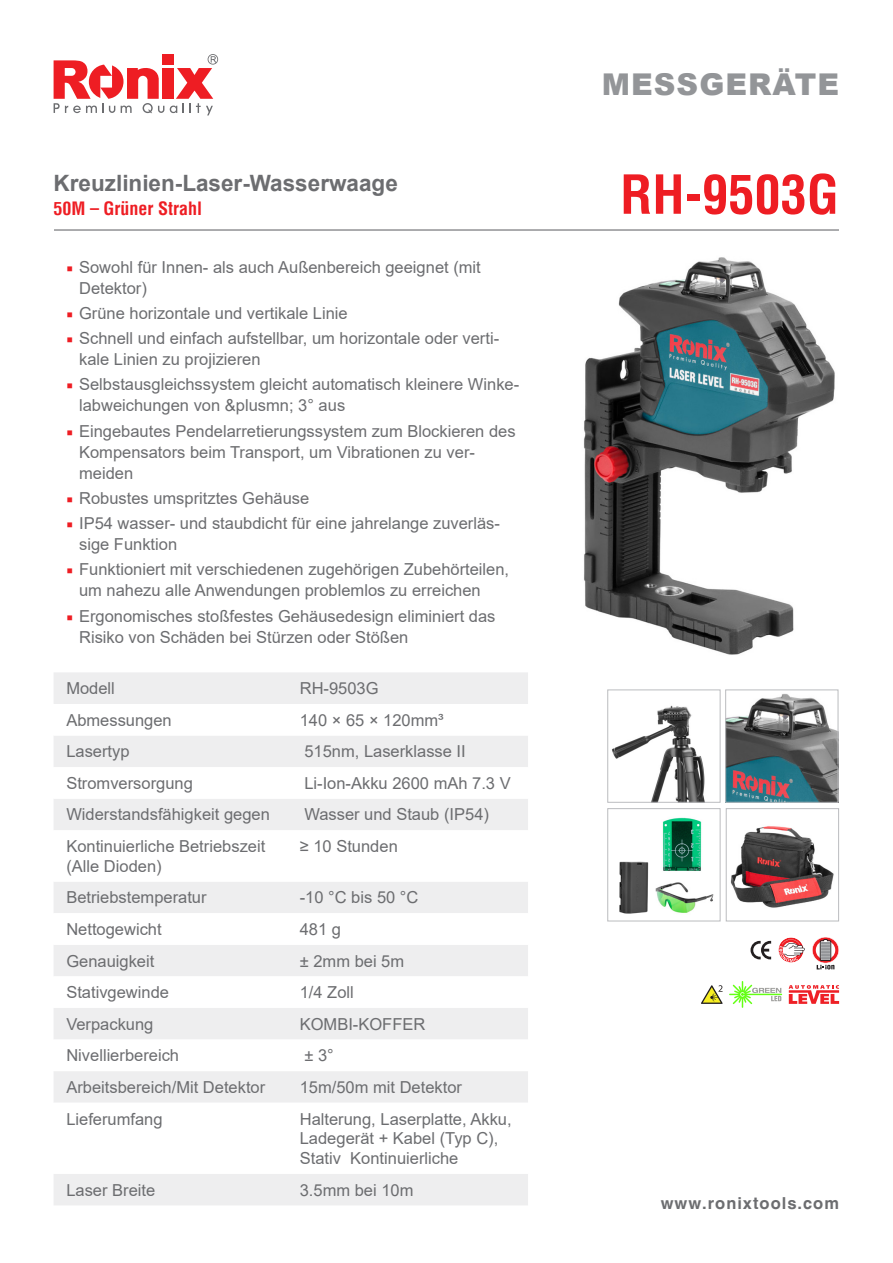
<style>
.page{position:relative;width:893px;height:1263px;background:#fff}
.page>*{position:absolute;margin:0;border:0;box-sizing:border-box;transform-origin:0 0}
.t1{font:700 condensed 52.5px "Helvetica LT";color:#ee1d23}
.t2{font:900 30px "Arial";letter-spacing:.035em;color:#939598}
.t3{font:700 22.5px "Arial";color:#6c6d70}
.t4{font:700 condensed 18px "Helvetica LT";color:#ee1d23}
.t5{font:16.5px/21px "Arial";color:#6c6d70}
.t6{font:700 16.5px "Helvetica CE";letter-spacing:.06em;color:#6c6d70}
.s1{font-family:"Minion Pro";color:#ee1d23}
</style>
<div class="page">
<svg style="left:170px;top:54px;width:48px;height:61px"></svg>
<div style="left:162px;top:68px;width:11px;height:31px;background:#ee1d23"></div>
<svg style="left:54px;top:60px;width:110px;height:53px"></svg>
<div style="left:162px;top:54px;width:11px;height:11px;background:#ee1d23"></div>
<div style="left:54px;top:672px;width:474px;height:533px;background:#eeeeef"></div>
<svg style="left:54px;top:704px;width:474px;height:470px"></svg>
<hr style="left:54px;top:229px;width:785px;height:2px;background:#6c6d70">
<img style="left:730px;top:826px;width:104px;height:82px">
<div style="left:726px;top:808px;width:113px;height:113px;border:1px solid #bcbdc0"></div>
<img style="left:662px;top:817px;width:40px;height:54px">
<div style="left:607px;top:808px;width:114px;height:113px;border:1px solid #bcbdc0"></div>
<img style="left:727px;top:693px;width:109px;height:108px">
<div style="left:725px;top:689px;width:113px;height:114px;border:1px solid #bcbdc0"></div>
<img style="left:612px;top:705px;width:93px;height:96px">
<div style="left:607px;top:689px;width:114px;height:114px;border:1px solid #bcbdc0"></div>
<img style="left:584px;top:257px;width:251px;height:398px">
<svg style="left:701px;top:985px;width:22px;height:19px"></svg>
<svg style="left:789px;top:985px;width:50px;height:19px"></svg>
<svg style="left:729px;top:981px;width:53px;height:27px"></svg>
<svg style="left:778px;top:937px;width:27px;height:26px"></svg>
<svg style="left:750px;top:941px;width:21px;height:18px"></svg>
<svg style="left:812px;top:937px;width:27px;height:32px"></svg>
<img style="left:655px;top:882px;width:59px;height:31px">
<img style="left:619px;top:861px;width:30px;height:53px">
<p class="t3" style="left:54px;top:167px;width:346px">Kreuzlinien-Laser-Wasserwaage</p>
<p class="t4" style="left:54px;top:197px;width:150px">50M – Grüner Strahl</p>
<p class="t5" style="left:79px;top:256px;width:403px;text-indent:-13px"><span class="s1">■</span> Sowohl für Innen- als auch Außenbereich geeignet (mit<br>Detektor)</p>
<p class="t5" style="left:66px;top:302px;width:283px"><span class="s1">■</span> Grüne horizontale und vertikale Linie</p>
<p class="t5" style="left:79px;top:328px;width:422px;text-indent:-13px"><span class="s1">■</span> Schnell und einfach aufstellbar, um horizontale oder verti&shy;kale Linien zu projizieren</p>
<p class="t5" style="left:79px;top:374px;width:442px;text-indent:-13px"><span class="s1">■</span> Selbstausgleichssystem gleicht automatisch kleinere Winke&shy;labweichungen von &amp;plusmn; 3° aus</p>
<p class="t5" style="left:79px;top:420px;width:438px;text-indent:-13px"><span class="s1">■</span> Eingebautes Pendelarretierungssystem zum Blockieren des<br>Kompensators beim Transport, um Vibrationen zu ver&shy;meiden</p>
<p class="t5" style="left:66px;top:487px;width:244px"><span class="s1">■</span> Robustes umspritztes Gehäuse</p>
<p class="t5" style="left:79px;top:513px;width:422px;text-indent:-13px"><span class="s1">■</span> IP54 wasser- und staubdicht für eine jahrelange zuverläs&shy;sige Funktion</p>
<p class="t5" style="left:79px;top:559px;width:432px;text-indent:-13px"><span class="s1">■</span> Funktioniert mit verschiedenen zugehörigen Zubehörteilen, um nahezu alle Anwendungen problemlos zu erreichen</p>
<p class="t5" style="left:79px;top:605px;width:418px;text-indent:-13px"><span class="s1">■</span> Ergonomisches stoßfestes Gehäusedesign eliminiert das<br>Risiko von Schäden bei Stürzen oder Stößen</p>
<p class="t5" style="left:66px;top:678px;width:50px">Modell</p>
<p class="t5" style="left:300px;top:678px;width:80px">RH-9503G</p>
<p class="t5" style="left:66px;top:709px;width:107px">Abmessungen</p>
<p class="t5" style="left:300px;top:709px;width:145px">140 × 65 × 120mm³</p>
<p class="t5" style="left:66px;top:741px;width:65px">Lasertyp</p>
<p class="t5" style="left:304px;top:741px;width:163px">515nm, Laserklasse II</p>
<p class="t5" style="left:66px;top:772px;width:128px">Stromversorgung</p>
<p class="t5" style="left:304px;top:772px;width:208px">Li-Ion-Akku 2600 mAh 7.3 V</p>
<p class="t5" style="left:66px;top:804px;width:205px">Widerstandsfähigkeit gegen</p>
<p class="t5" style="left:304px;top:804px;width:186px">Wasser und Staub (IP54)</p>
<p class="t5" style="left:66px;top:836px;width:200px;line-height:19.8px">Kontinuierliche Betriebszeit (Alle Dioden)</p>
<p class="t5" style="left:300px;top:836px;width:100px">≥ 10 Stunden</p>
<p class="t5" style="left:66px;top:887px;width:142px">Betriebstemperatur</p>
<p class="t5" style="left:300px;top:887px;width:120px">-10 °C bis 50 °C</p>
<p class="t5" style="left:66px;top:918px;width:97px">Nettogewicht</p>
<p class="t5" style="left:300px;top:918px;width:43px">481 g</p>
<p class="t5" style="left:66px;top:950px;width:90px">Genauigkeit</p>
<p class="t5" style="left:300px;top:950px;width:106px">± 2mm bei 5m</p>
<p class="t5" style="left:66px;top:982px;width:104px">Stativgewinde</p>
<p class="t5" style="left:300px;top:982px;width:56px">1/4 Zoll</p>
<p class="t5" style="left:66px;top:1013px;width:89px">Verpackung</p>
<p class="t5" style="left:300px;top:1013px;width:127px">KOMBI-KOFFER</p>
<p class="t5" style="left:66px;top:1045px;width:114px">Nivellierbereich</p>
<p class="t5" style="left:304px;top:1045px;width:31px">± 3°</p>
<p class="t5" style="left:66px;top:1076px;width:200px">Arbeitsbereich/Mit Detektor</p>
<p class="t5" style="left:300px;top:1076px;width:164px">15m/50m mit Detektor</p>
<p class="t5" style="left:66px;top:1108px;width:98px">Lieferumfang</p>
<p class="t5" style="left:300px;top:1109px;width:213px;line-height:19.8px">Halterung, Laserplatte, Akku,<br>Ladegerät + Kabel (Typ C),<br>Stativ Kontinuierliche</p>
<p class="t5" style="left:66px;top:1179px;width:90px">Laser Breite</p>
<p class="t5" style="left:300px;top:1179px;width:115px">3.5mm bei 10m</p>
<p class="t2" style="left:602px;top:63px;width:239px">MESSGERÄTE</p>
<p class="t1" style="left:620px;top:162px;width:220px">RH-9503G</p>
<p class="t6" style="left:661px;top:1193px;width:180px">www.ronixtools.com</p>
</div>
